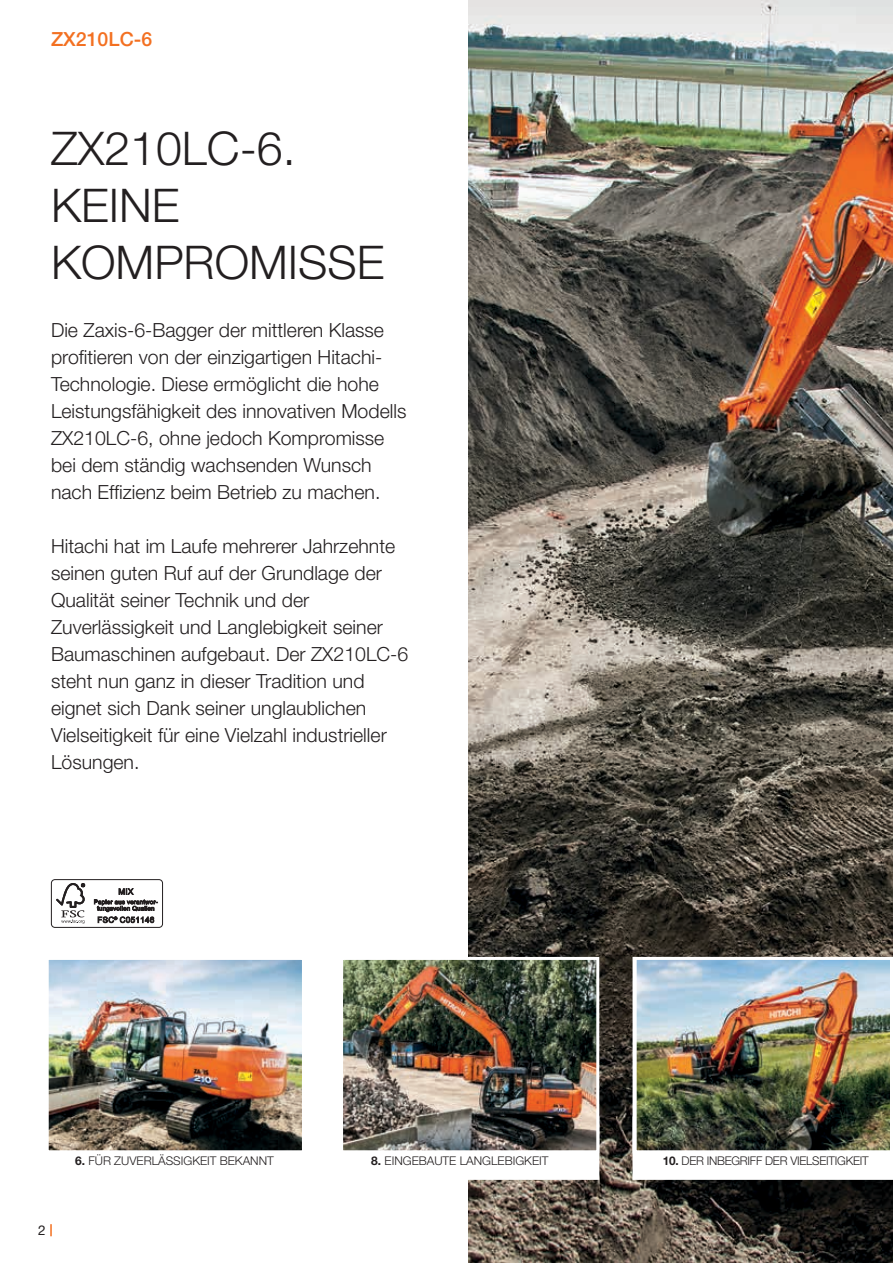
<style>
.page{position:relative;width:893px;height:1263px;background:#fff}
.page>*{position:absolute;margin:0;border:0;box-sizing:border-box;transform-origin:0 0}
.t1{font:300 46.5px/57px "Helvetica Neue LT Pro";color:#231f20}
.t2{font:300 19.5px/27px "Helvetica Neue LT Pro";color:#231f20}
.t3{font:500 19.5px "Helvetica Neue LT Pro";color:#f37021}
.t4{font:13.5px "Helvetica Neue LT Pro";color:#231f20}
.t5{font:300 12px "Helvetica Neue LT Pro";color:#231f20}
.t6{font:300 12px "Helvetica Neue LT Pro";letter-spacing:-.02em;color:#231f20}
.s1{font-weight:700}
</style>
<div class="page">
<svg style="left:50px;top:1224px;width:2px;height:12px"></svg>
<img style="left:469px;top:0;width:424px;height:1263px">
<div style="left:634px;top:1118px;width:257px;height:60px;background:#fff"></div>
<div style="left:632px;top:1116px;width:261px;height:64px;border:3px solid #fff"></div>
<img style="left:638px;top:961px;width:251px;height:188px">
<div style="left:634px;top:957px;width:259px;height:196px;border:3px solid #fff"></div>
<div style="left:340px;top:1116px;width:259px;height:64px;background:#fff;border:3px solid #fff"></div>
<img style="left:344px;top:961px;width:251px;height:188px">
<div style="left:340px;top:957px;width:259px;height:196px;border:3px solid #fff"></div>
<img style="left:50px;top:961px;width:251px;height:188px">
<div style="left:46px;top:957px;width:259px;height:196px;border:3px solid #fff"></div>
<div style="left:51px;top:879px;width:112px;height:49px;border:1px solid #231f20;border-radius:4px"></div>
<svg style="left:56px;top:883px;width:29px;height:41px"></svg>
<svg style="left:94px;top:888px;width:64px;height:35px"></svg>
<p class="t3" style="left:51px;top:27px;width:103px">ZX210LC‑6</p>
<h1 class="t1" style="left:51px;top:119px;width:335px">ZX210LC-6.<br>KEINE<br>KOMPROMISSE</h1>
<p class="t2" style="left:51px;top:316px;width:357px">Die Zaxis-6-Bagger der mittleren Klasse profitieren von der einzigartigen Hitachi-Technologie. Diese ermöglicht die hohe Leistungsfähigkeit des innovativen Modells ZX210LC-6, ohne jedoch Kompromisse bei dem ständig wachsenden Wunsch nach Effizienz beim Betrieb zu machen.</p>
<p class="t2" style="left:51px;top:532px;width:359px">Hitachi hat im Laufe mehrerer Jahrzehnte seinen guten Ruf auf der Grundlage der Qualität seiner Technik und der Zuverlässigkeit und Langlebigkeit seiner Baumaschinen aufgebaut. Der ZX210LC-6 steht nun ganz in dieser Tradition und eignet sich Dank seiner unglaublichen Vielseitigkeit für eine Vielzahl industrieller Lösungen.</p>
<p class="t4" style="left:38px;top:1222px;width:9px">2</p>
<p class="t5" style="left:88px;top:1153px;width:187px">FÜR ZUVERLÄSSIGKEIT BEKANNT</p>
<p class="t5" style="left:371px;top:1153px;width:179px"><span class="s1">8.</span> EINGEBAUTE LANGLEBIGKEIT</p>
<p class="t6" style="left:663px;top:1153px;width:207px"><span class="s1">10.</span> DER INBEGRIFF DER VIELSEITIGKEIT</p>
<p class="t5" style="left:75px;top:1153px;width:139px"><span class="s1">4.6</span> DEMAND PERFECTION</p>
</div>
